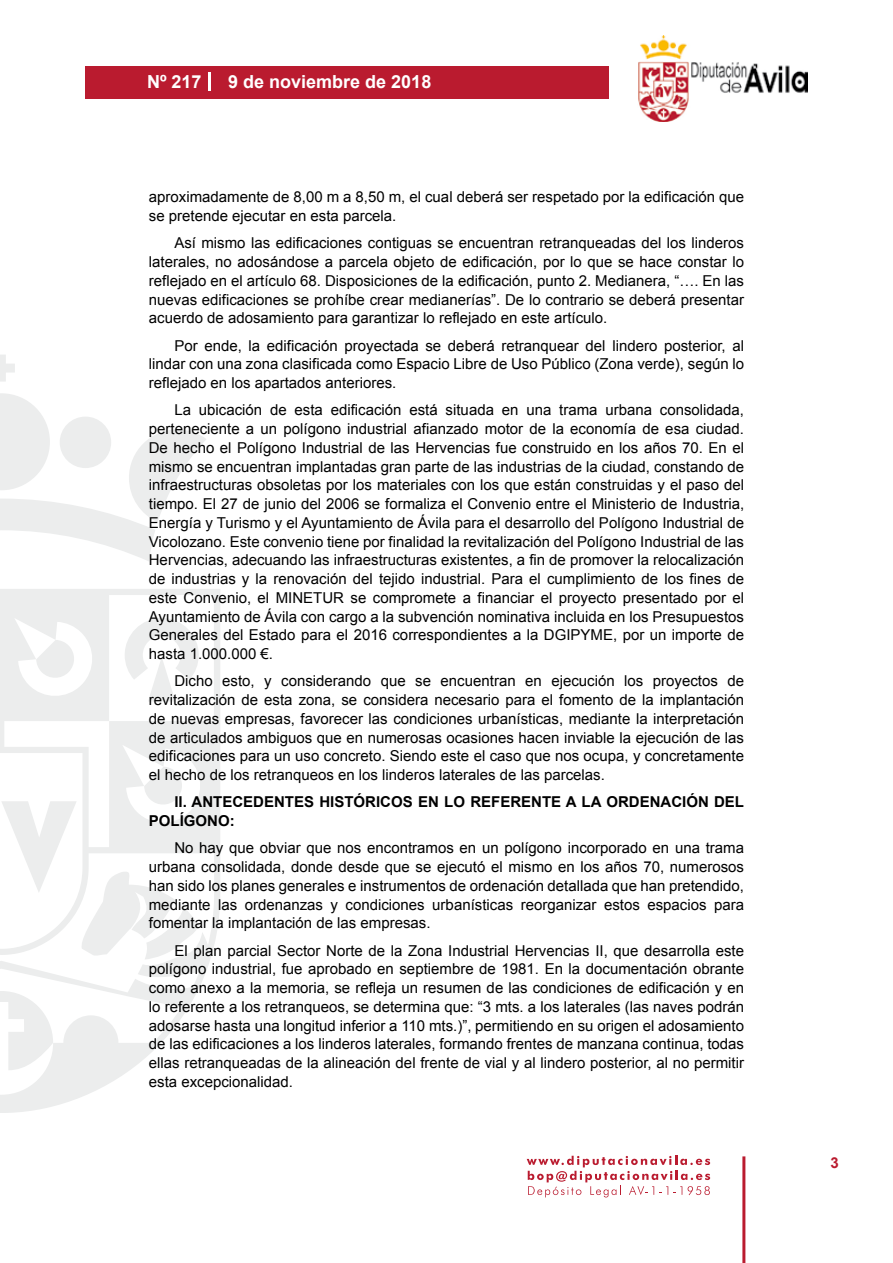
<style>
.page{position:relative;width:893px;height:1263px;background:#fff}
.page>*{position:absolute;margin:0;border:0;box-sizing:border-box;transform-origin:0 0}
.t1{font:700 18px "Arial";color:#fff}
.t2{font:15px/18.8px "Arial";color:#000;text-align:justify}
.t3{font:700 15px/18.8px "Arial";color:#000}
.t4{font:700 15px "Arial";color:#ba1b2f}
</style>
<div class="page">
<svg style="left:527px;top:1156px;width:183px;height:41px"></svg>
<div style="left:85px;top:66px;width:523px;height:33px;background:#ba1b2f"></div>
<img style="left:638px;top:36px;width:170px;height:86px">
<hr style="left:742px;top:1156px;width:3px;height:107px;background:#ba1b2f">
<svg style="left:208px;top:72px;width:2px;height:18px"></svg>
<svg style="left:0;top:355px;width:15px;height:27px"></svg>
<svg style="left:0;top:393px;width:206px;height:168px"></svg>
<svg style="left:0;top:589px;width:220px;height:524px"></svg>
<svg style="left:36px;top:640px;width:40px;height:40px"></svg>
<svg style="left:125px;top:618px;width:74px;height:83px"></svg>
<svg style="left:0;top:991px;width:53px;height:79px"></svg>
<svg style="left:1px;top:767px;width:198px;height:192px"></svg>
<p class="t1" style="left:147px;top:69px;width:56px">Nº 217</p>
<p class="t1" style="left:228px;top:69px;width:205px">9 de noviembre de 2018</p>
<p class="t2" style="left:149px;top:188px;width:597px">aproximadamente de 8,00 m a 8,50 m, el cual deberá ser respetado por la edificación que se pretende ejecutar en esta parcela.</p>
<p class="t2" style="left:149px;top:234px;width:597px;text-indent:26px">Así mismo las edificaciones contiguas se encuentran retranqueadas del los linderos laterales, no adosándose a parcela objeto de edificación, por lo que se hace constar lo reflejado en el artículo 68. Disposiciones de la edificación, punto 2. Medianera, “…. En las nuevas edificaciones se prohíbe crear medianerías”. De lo contrario se deberá presentar acuerdo de adosamiento para garantizar lo reflejado en este artículo.</p>
<p class="t2" style="left:149px;top:336px;width:597px;text-indent:26px">Por ende, la edificación proyectada se deberá retranquear del lindero posterior, al lindar con una zona clasificada como Espacio Libre de Uso Público (Zona verde), según lo reflejado en los apartados anteriores.</p>
<p class="t2" style="left:149px;top:401px;width:597px;text-indent:26px">La ubicación de esta edificación está situada en una trama urbana consolidada, perteneciente a un polígono industrial afianzado motor de la economía de esa ciudad.<br>De hecho el Polígono Industrial de las Hervencias fue construido en los años 70. En el mismo se encuentran implantadas gran parte de las industrias de la ciudad, constando de infraestructuras obsoletas por los materiales con los que están construidas y el paso del tiempo. El 27 de junio del 2006 se formaliza el Convenio entre el Ministerio de Industria, Energía y Turismo y el Ayuntamiento de Ávila para el desarrollo del Polígono Industrial de Vicolozano. Este convenio tiene por finalidad la revitalización del Polígono Industrial de las Hervencias, adecuando las infraestructuras existentes, a fin de promover la relocalización de industrias y la renovación del tejido industrial. Para el cumplimiento de los fines de este Convenio, el MINETUR se compromete a financiar el proyecto presentado por el Ayuntamiento de Ávila con cargo a la subvención nominativa incluida en los Presupuestos Generales del Estado para el 2016 correspondientes a la DGIPYME, por un importe de hasta 1.000.000 €.</p>
<p class="t2" style="left:149px;top:672px;width:597px;text-indent:26px">Dicho esto, y considerando que se encuentran en ejecución los proyectos de revitalización de esta zona, se considera necesario para el fomento de la implantación de nuevas empresas, favorecer las condiciones urbanísticas, mediante la interpretación de articulados ambiguos que en numerosas ocasiones hacen inviable la ejecución de las edificaciones para un uso concreto. Siendo este el caso que nos ocupa, y concretamente el hecho de los retranqueos en los linderos laterales de las parcelas.</p>
<p class="t3" style="left:149px;top:793px;width:597px;text-indent:26px">II. ANTECEDENTES HISTÓRICOS EN LO REFERENTE A LA ORDENACIÓN DEL<br>POLÍGONO:</p>
<p class="t2" style="left:149px;top:839px;width:597px;text-indent:26px">No hay que obviar que nos encontramos en un polígono incorporado en una trama urbana consolidada, donde desde que se ejecutó el mismo en los años 70, numerosos han sido los planes generales e instrumentos de ordenación detallada que han pretendido, mediante las ordenanzas y condiciones urbanísticas reorganizar estos espacios para fomentar la implantación de las empresas.</p>
<p class="t2" style="left:149px;top:941px;width:597px;text-indent:26px">El plan parcial Sector Norte de la Zona Industrial Hervencias II, que desarrolla este polígono industrial, fue aprobado en septiembre de 1981. En la documentación obrante como anexo a la memoria, se refleja un resumen de las condiciones de edificación y en lo referente a los retranqueos, se determina que: “3 mts. a los laterales (las naves podrán adosarse hasta una longitud inferior a 110 mts.)”, permitiendo en su origen el adosamiento de las edificaciones a los linderos laterales, formando frentes de manzana continua, todas ellas retranqueadas de la alineación del frente de vial y al lindero posterior, al no permitir esta excepcionalidad.</p>
<p class="t4" style="left:831px;top:1153px;width:10px">3</p>
</div>
